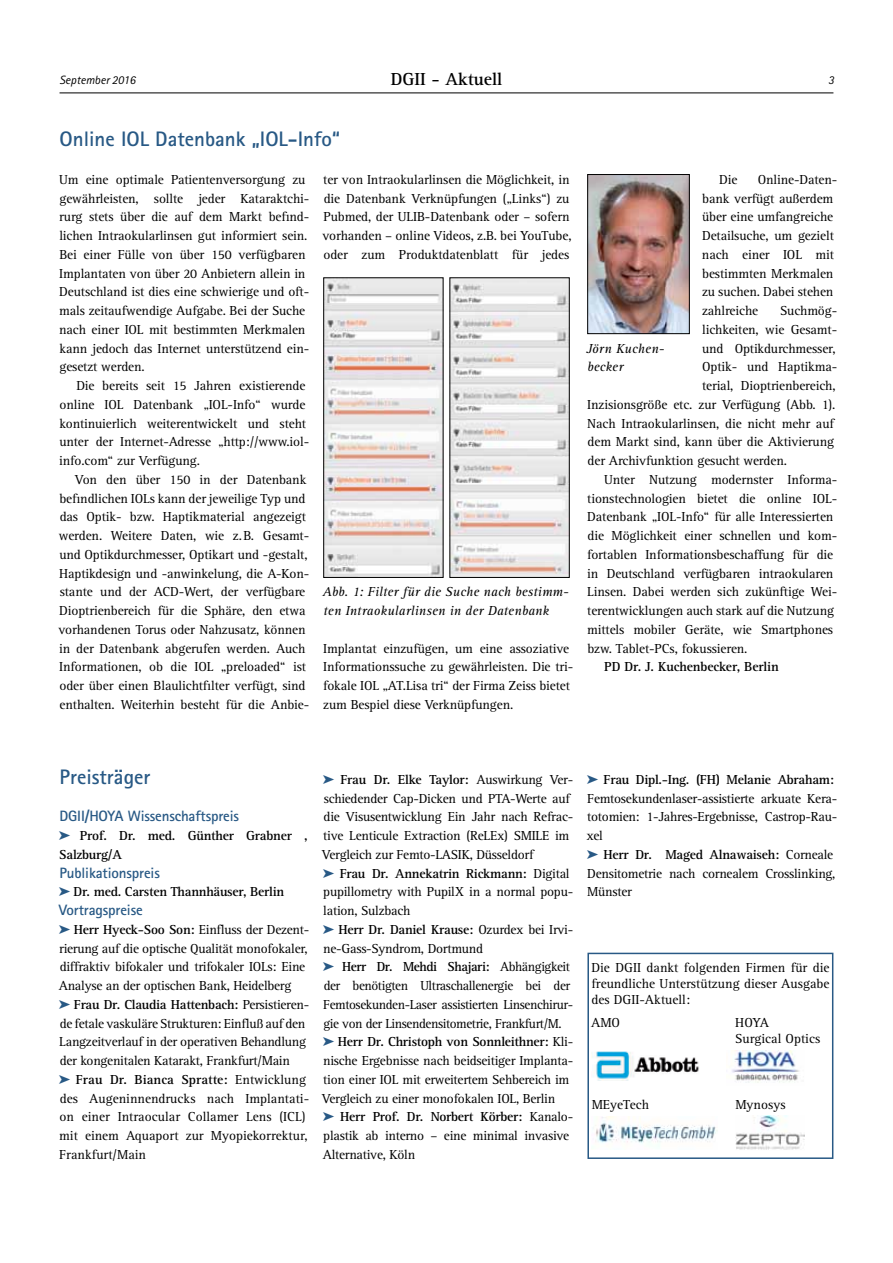
<style>
.page{position:relative;width:893px;height:1263px;background:#fff}
.page>*{position:absolute;margin:0;border:0;box-sizing:border-box;transform-origin:0 0}
.t1{font:700 21px "Rotis Sans Serif Std";color:#285985}
.t2{font:700 18px "Rotis Serif Std";color:#000}
.t3{font:700 15px "Rotis Sans Serif Std";letter-spacing:-.01em;color:#285985}
.t4{font:13.5px/18.8px "Rotis Serif Std";letter-spacing:-.01em;color:#000}
.t5{font:700 13.5px/18.8px "Rotis Serif Std";letter-spacing:-.02em;color:#000}
.t6{font:13.5px "Rotis Serif Std";letter-spacing:-.03em;color:#000}
.t7{font:italic 13.5px/18.8px "Rotis Serif Std";letter-spacing:.01em;color:#000}
.t8{font:italic 12px "Rotis Sans Serif Std";color:#000}
.s1{font-weight:700}
.s2{font-weight:400}
</style>
<div class="page">
<hr style="left:60px;top:93px;width:773px;height:1px;background:#000">
<div style="left:587px;top:953px;width:246px;height:206px;background:#fff;border:2px solid #285985"></div>
<img style="left:595px;top:1117px;width:123px;height:30px">
<img style="left:589px;top:176px;width:98px;height:156px">
<div style="left:587px;top:174px;width:102px;height:160px;border:1px solid #000"></div>
<img style="left:732px;top:1050px;width:67px;height:33px">
<img style="left:736px;top:1115px;width:68px;height:35px">
<img style="left:596px;top:1051px;width:103px;height:29px">
<img style="left:325px;top:280px;width:116px;height:296px">
<div style="left:323px;top:278px;width:120px;height:300px;border:1px solid #000"></div>
<img style="left:452px;top:280px;width:115px;height:293px">
<p class="t8" style="left:60px;top:73px;width:77px">September 2016</p>
<h2 class="t2" style="left:391px;top:68px;width:113px">DGII - Aktuell</h2>
<p class="t8" style="left:828px;top:73px;width:7px">3</p>
<h1 class="t1" style="left:60px;top:126px;width:282px">Online IOL Datenbank „IOL-Info“</h1>
<p class="t4" style="left:59px;top:170px;width:252px">Um eine optimale Patientenversorgung zu gewährleisten, sollte jeder Kataraktchi&shy;rurg stets über die auf dem Markt befind&shy;lichen Intraokularlinsen gut informiert sein.<br>Bei einer Fülle von über 150 verfügbaren Implantaten von über 20 Anbietern allein in Deutschland ist dies eine schwierige und oft&shy;mals zeitaufwendige Aufgabe. Bei der Suche nach einer IOL mit bestimmten Merkmalen kann jedoch das Internet unterstützend ein&shy;gesetzt werden.</p>
<p class="t4" style="left:59px;top:377px;width:252px;text-indent:17px">Die bereits seit 15 Jahren existierende online IOL Datenbank „IOL-Info“ wurde kontinuierlich weiterentwickelt und steht unter der Internet-Adresse „http://www.iol&shy;info.com“ zur Verfügung.</p>
<p class="t4" style="left:58px;top:470px;width:252px;text-indent:16px">Von den über 150 in der Datenbank befindlichen IOLs kann der jeweilige Typ und das Optik- bzw. Haptikmaterial angezeigt werden. Weitere Daten, wie z.B. Gesamt&shy;und Optikdurchmesser, Optikart und -gestalt, Haptikdesign und -anwinkelung, die A-Kon&shy;stante und der ACD-Wert, der verfügbare Dioptrienbereich für die Sphäre, den etwa vorhandenen Torus oder Nahzusatz, können in der Datenbank abgerufen werden. Auch Informationen, ob die IOL „preloaded“ ist oder über einen Blaulichtfilter verfügt, sind enthalten. Weiterhin besteht für die Anbie-</p>
<p class="t4" style="left:322px;top:170px;width:251px">ter von Intraokularlinsen die Möglichkeit, in die Datenbank Verknüpfungen („Links“) zu Pubmed, der ULIB-Datenbank oder – sofern vorhanden – online Videos, z.B. bei YouTube, oder zum Produktdatenblatt für jedes</p>
<p class="t7" style="left:323px;top:583px;width:248px">Abb. 1: Filter für die Suche nach bestimm&shy;ten Intraokularlinsen in der Datenbank</p>
<p class="t4" style="left:323px;top:639px;width:252px">Implantat einzufügen, um eine assoziative Informationssuche zu gewährleisten. Die tri&shy;fokale IOL „AT.Lisa tri“ der Firma Zeiss bietet zum Bespiel diese Verknüpfungen.</p>
<p class="t4" style="left:702px;top:170px;width:137px;text-indent:56px">Online-Daten&shy;bank verfügt außerdem über eine umfangreiche<br>Detailsuche, um gezielt nach einer IOL mit bestimmten Merkmalen zu suchen. Dabei stehen zahlreiche</p>
<p class="t4" style="left:719px;top:170px;width:20px">Die</p>
<p class="t4" style="left:780px;top:302px;width:59px">Suchmög-</p>
<p class="t4" style="left:702px;top:320px;width:137px">lichkeiten, wie Gesamt-</p>
<p class="t4" style="left:702px;top:339px;width:135px">und Optikdurchmesser,</p>
<p class="t4" style="left:702px;top:358px;width:136px">Optik- und Haptikma-</p>
<p class="t4" style="left:702px;top:377px;width:135px">terial, Dioptrienbereich,</p>
<p class="t4" style="left:587px;top:395px;width:250px">Inzisionsgröße etc. zur Verfügung (Abb. 1).</p>
<p class="t4" style="left:587px;top:414px;width:248px">Nach Intraokularlinsen, die nicht mehr auf</p>
<p class="t4" style="left:588px;top:433px;width:248px">dem Markt sind, kann über die Aktivierung</p>
<p class="t4" style="left:588px;top:452px;width:201px">der Archivfunktion gesucht werden.</p>
<p class="t4" style="left:604px;top:470px;width:235px">Unter Nutzung modernster Informa-</p>
<p class="t4" style="left:587px;top:489px;width:251px">tionstechnologien bietet die online IOL-</p>
<p class="t4" style="left:587px;top:508px;width:248px">Datenbank „IOL-Info“ für alle Interessierten</p>
<p class="t4" style="left:588px;top:527px;width:251px">die Möglichkeit einer schnellen und kom-</p>
<p class="t4" style="left:587px;top:545px;width:248px">fortablen Informationsbeschaffung für die</p>
<p class="t4" style="left:587px;top:564px;width:248px">in Deutschland verfügbaren intraokularen</p>
<p class="t4" style="left:587px;top:583px;width:251px">Linsen. Dabei werden sich zukünftige Wei-</p>
<p class="t4" style="left:587px;top:602px;width:248px">terentwicklungen auch stark auf die Nutzung</p>
<p class="t4" style="left:587px;top:620px;width:248px">mittels mobiler Geräte, wie Smartphones</p>
<p class="t4" style="left:587px;top:639px;width:162px">bzw. Tablet-PCs, fokussieren.</p>
<p class="t5" style="left:604px;top:658px;width:176px">PD Dr. J. Kuchenbecker, Berlin</p>
<p class="t7" style="left:586px;top:339px;width:79px">Jörn Kuchen&shy;becker</p>
<h1 class="t1" style="left:60px;top:763px;width:92px">Preisträger</h1>
<p class="t3" style="left:60px;top:807px;width:181px">DGII/HOYA Wissenschaftspreis</p>
<p class="t5" style="left:59px;top:826px;width:250px;text-indent:21px">Prof. Dr. med. Günther Grabner ,<br>Salzburg/A</p>
<p class="t3" style="left:60px;top:863px;width:102px">Publikationspreis</p>
<p class="t5" style="left:74px;top:883px;width:212px">Dr. med. Carsten Thannhäuser, Berlin</p>
<p class="t3" style="left:59px;top:900px;width:85px">Vortragspreise</p>
<p class="t4" style="left:59px;top:920px;width:252px;text-indent:15px"><span class="s1">Herr Hyeck-Soo Son:</span> Einfluss der Dezent&shy;rierung auf die optische Qualität monofokaler, diffraktiv bifokaler und trifokaler IOLs: Eine Analyse an der optischen Bank, Heidelberg</p>
<p class="t4" style="left:59px;top:995px;width:251px;text-indent:15px"><span class="s1">Frau Dr. Claudia Hattenbach:</span> Persistieren&shy;de fetale vaskuläre Strukturen: Einfluß auf den Langzeitverlauf in der operativen Behandlung der kongenitalen Katarakt, Frankfurt/Main</p>
<p class="t4" style="left:59px;top:1070px;width:252px;text-indent:17px"><span class="s1">Frau Dr. Bianca Spratte:</span> Entwicklung des Augeninnendrucks nach Implantati&shy;on einer Intraocular Collamer Lens (ICL) mit einem Aquaport zur Myopiekorrektur, Frankfurt/Main</p>
<p class="t4" style="left:322px;top:770px;width:253px;text-indent:19px"><span class="s1">Frau Dr. Elke Taylor:</span> Auswirkung Ver&shy;schiedender Cap-Dicken und PTA-Werte auf die Visusentwicklung Ein Jahr nach Refrac&shy;tive Lenticule Extraction (ReLEx) SMILE im Vergleich zur Femto-LASIK, Düsseldorf</p>
<p class="t4" style="left:323px;top:864px;width:251px;text-indent:16px"><span class="s1">Frau Dr. Annekatrin Rickmann:</span> Digital pupillometry with PupilX in a normal popu&shy;lation, Sulzbach</p>
<p class="t4" style="left:323px;top:920px;width:252px;text-indent:15px"><span class="s1">Herr Dr. Daniel Krause:</span> Ozurdex bei Irvi&shy;ne-Gass-Syndrom, Dortmund</p>
<p class="t5" style="left:342px;top:958px;width:229px">Herr Dr. Mehdi Shajari: <span class="s2">Abhängigkeit</span></p>
<p class="t6" style="left:324px;top:978px;width:248px">der benötigten Ultraschallenergie bei der</p>
<p class="t6" style="left:323px;top:997px;width:251px">Femtosekunden-Laser assistierten Linsenchirur-</p>
<p class="t6" style="left:323px;top:1015px;width:240px">gie von der Linsendensitometrie, Frankfurt/M.</p>
<p class="t5" style="left:338px;top:1033px;width:237px">Herr Dr. Christoph von Sonnleithner: <span class="s2">Kli-</span></p>
<p class="t4" style="left:323px;top:1052px;width:252px">nische Ergebnisse nach beidseitiger Implanta-</p>
<p class="t4" style="left:323px;top:1070px;width:248px">tion einer IOL mit erweitertem Sehbereich im</p>
<p class="t4" style="left:322px;top:1089px;width:235px">Vergleich zu einer monofokalen IOL, Berlin</p>
<p class="t5" style="left:340px;top:1108px;width:235px">Herr Prof. Dr. Norbert Körber: <span class="s2">Kanalo-</span></p>
<p class="t4" style="left:323px;top:1127px;width:248px">plastik ab interno – eine minimal invasive</p>
<p class="t4" style="left:323px;top:1145px;width:94px">Alternative, Köln</p>
<p class="t5" style="left:604px;top:770px;width:232px">Frau Dipl.-Ing. (FH) Melanie Abraham:</p>
<p class="t4" style="left:586px;top:789px;width:252px;text-align:justify">Femtosekundenlaser-assistierte arkuate Kera&shy;totomien: 1-Jahres-Ergebnisse, Castrop-Rau&shy;xel</p>
<p class="t4" style="left:587px;top:845px;width:250px;text-indent:16px"><span class="s1">Herr Dr. Maged Alnawaiseh:</span> Corneale<br>Densitometrie nach cornealem Crosslinking,<br>Münster</p>
<p class="t4" style="left:591px;top:959px;width:240px;line-height:16.2px;text-align:justify">Die DGII dankt folgenden Firmen für die freundliche Unterstützung dieser Ausgabe des DGII-Aktuell:</p>
<p class="t4" style="left:735px;top:1015px;width:87px;line-height:16.2px">HOYA<br>Surgical Optics</p>
<p class="t4" style="left:591px;top:1013px;width:31px">AMO</p>
<p class="t4" style="left:592px;top:1095px;width:59px">MEyeTech</p>
<p class="t4" style="left:735px;top:1095px;width:52px">Mynosys</p>
</div>
